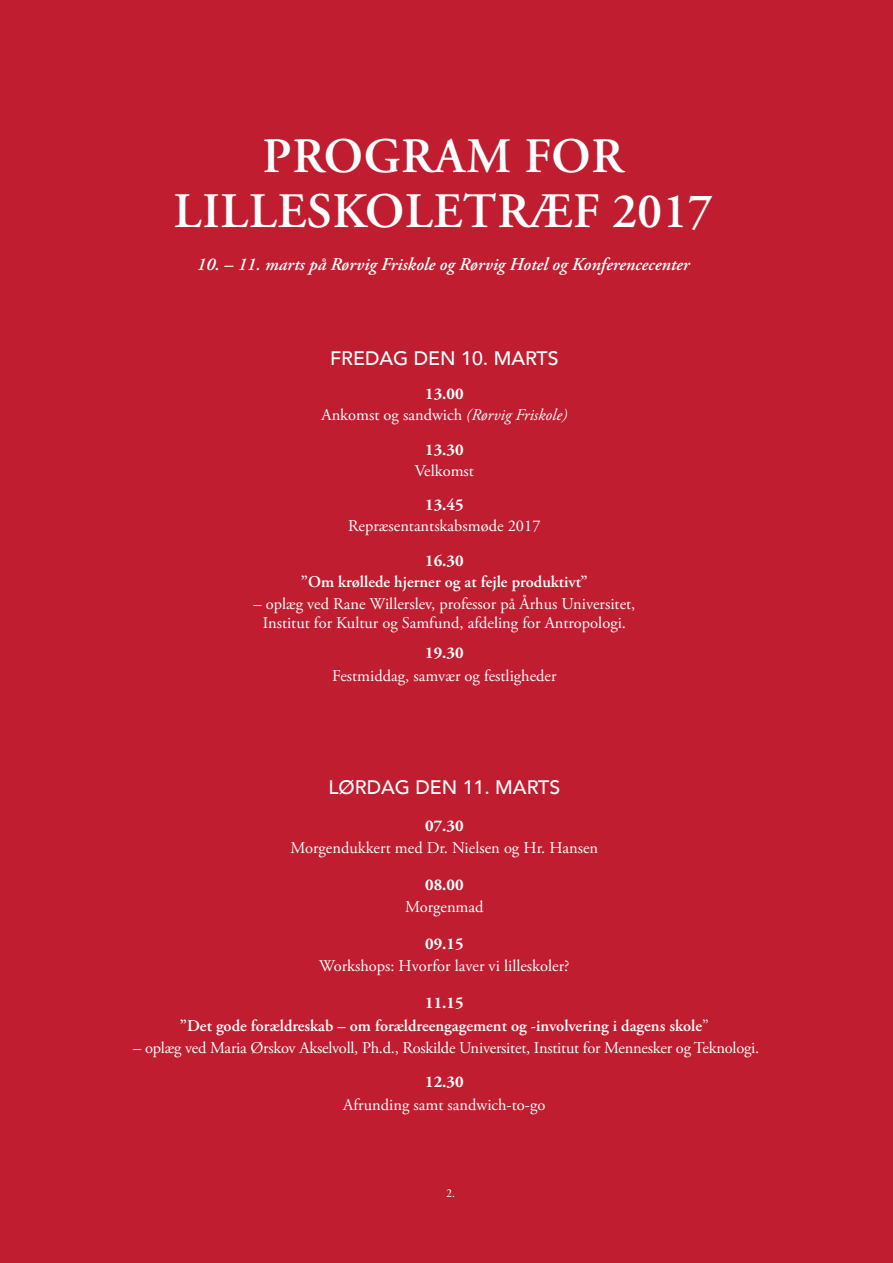
<style>
.page{position:relative;width:893px;height:1263px;background:#c01d30}
.page>*{position:absolute;margin:0;border:0;box-sizing:border-box;transform-origin:0 0}
.t1{font:600 49.5px "Adobe Garamond Pro";letter-spacing:.015em;color:#fff}
.t2{font:500 19.5px "Avenir";color:#fff}
.t3{font:italic 600 18px "Adobe Garamond Pro";color:#fff}
.t4{font:16.5px "Adobe Garamond Pro";color:#fff}
.t5{font:600 16.5px "Adobe Garamond Pro";color:#fff}
.t6{font:700 16.5px "Adobe Garamond Pro";color:#fff}
.t7{font:12px "Adobe Garamond Pro";color:#fff}
.s1{font-style:italic}
.s2{font-weight:400}
</style>
<div class="page">
<p class="t1" style="left:263px;top:128px;width:363px">PROGRAM FOR</p>
<p class="t1" style="left:174px;top:183px;width:541px">LILLESKOLETRÆF 2017</p>
<p class="t3" style="left:197px;top:254px;width:494px">10. – 11. marts på Rørvig Friskole og Rørvig Hotel og Konferencecenter</p>
<p class="t2" style="left:330px;top:341px;width:230px">FREDAG DEN 10. MARTS</p>
<p class="t6" style="left:425px;top:384px;width:40px">13.00</p>
<p class="t4" style="left:321px;top:405px;width:247px">Ankomst og sandwich <span class="s1">(Rørvig Friskole)</span></p>
<p class="t6" style="left:425px;top:440px;width:40px">13.30</p>
<p class="t4" style="left:415px;top:461px;width:61px">Velkomst</p>
<p class="t6" style="left:425px;top:495px;width:40px">13.45</p>
<p class="t4" style="left:348px;top:516px;width:194px">Repræsentantskabsmøde 2017</p>
<p class="t6" style="left:425px;top:551px;width:40px">16.30</p>
<p class="t5" style="left:301px;top:572px;width:288px">”Om krøllede hjerner og at fejle produktivt”</p>
<p class="t4" style="left:253px;top:594px;width:383px">– oplæg ved Rane Willerslev, professor på Århus Universitet,</p>
<p class="t4" style="left:263px;top:613px;width:365px">Institut for Kultur og Samfund, afdeling for Antropologi.</p>
<p class="t6" style="left:425px;top:643px;width:40px">19.30</p>
<p class="t4" style="left:332px;top:665px;width:226px">Festmiddag, samvær og festligheder</p>
<p class="t2" style="left:328px;top:770px;width:233px">LØRDAG DEN 11. MARTS</p>
<p class="t6" style="left:425px;top:816px;width:40px">07.30</p>
<p class="t4" style="left:290px;top:838px;width:309px">Morgendukkert med Dr. Nielsen og Hr. Hansen</p>
<p class="t6" style="left:425px;top:875px;width:40px">08.00</p>
<p class="t4" style="left:405px;top:897px;width:80px">Morgenmad</p>
<p class="t6" style="left:425px;top:934px;width:40px">09.15</p>
<p class="t4" style="left:319px;top:956px;width:252px">Workshops: Hvorfor laver vi lilleskoler?</p>
<p class="t6" style="left:425px;top:993px;width:40px">11.15</p>
<p class="t5" style="left:180px;top:1016px;width:530px">”Det gode forældreskab – om forældreengagement og -involvering i dagens skole<span class="s2">”</span></p>
<p class="t4" style="left:133px;top:1038px;width:627px">– oplæg ved Maria Ørskov Akselvoll, Ph.d., Roskilde Universitet, Institut for Mennesker og Teknologi.</p>
<p class="t6" style="left:425px;top:1072px;width:40px">12.30</p>
<p class="t4" style="left:343px;top:1094px;width:204px">Afrunding samt sandwich-to-go</p>
<p class="t7" style="left:446px;top:1186px;width:10px">2.</p>
</div>
